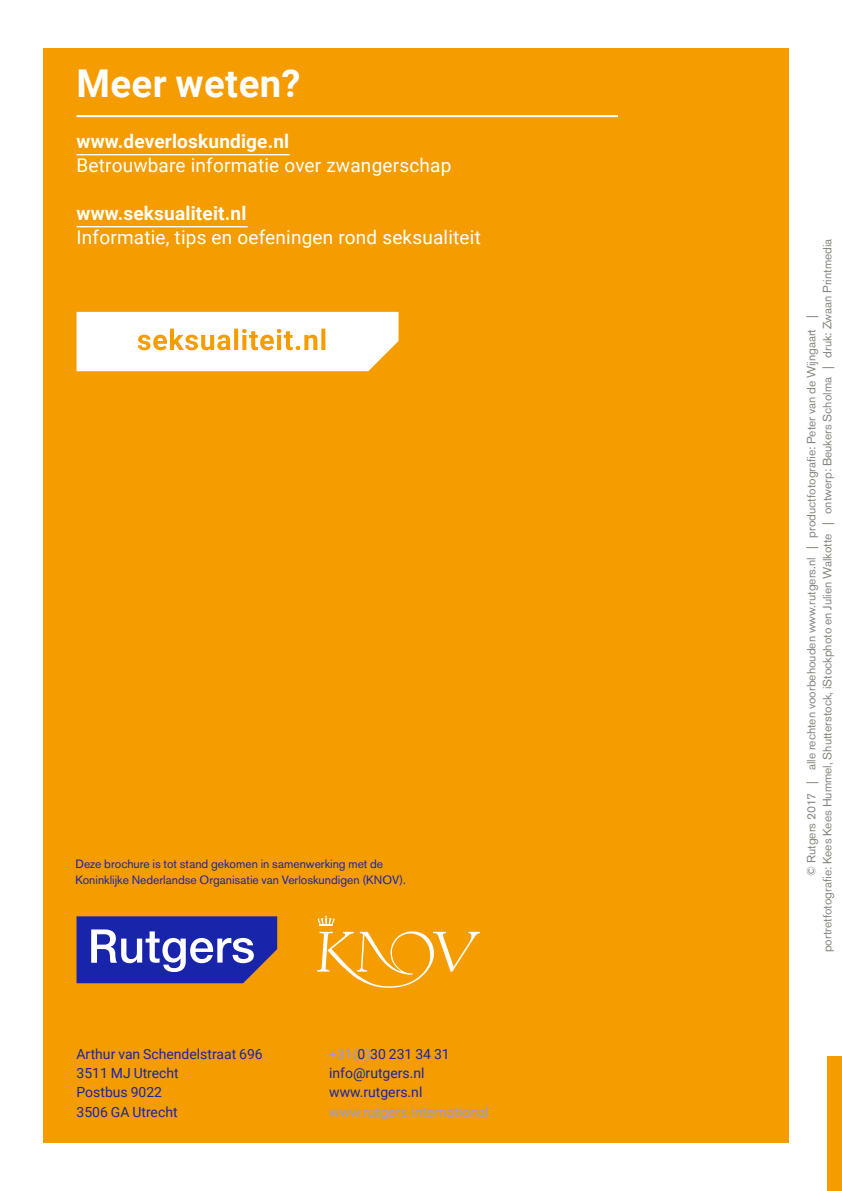
<style>
.page{position:relative;width:842px;height:1191px;background:#fff}
.page>*{position:absolute;margin:0;border:0;box-sizing:border-box;transform-origin:0 0}
.t1{font:700 38.4px "Roboto";letter-spacing:.01em;color:#fff}
.t2{font:19px "Roboto";letter-spacing:.01em;color:#fff}
.t3{font:700 19px "Roboto";letter-spacing:.01em;color:#fff}
.t4{font:14px/19.2px "Roboto";color:#1825aa}
.t5{font:14px "Roboto";color:#979dd9}
.t6{font:12px/16px "Akzidenz Grotesk BE";color:#87867e;text-align:center}
.t7{font:12px/16px "Akzidenz Grotesk BE";color:#1825aa}
.s1{color:#979dd9}
</style>
<div class="page">
<div style="left:44px;top:48px;width:745px;height:1094px;background:#f59c00"></div>
<hr style="left:77px;top:115px;width:541px;height:2px;background:#fff">
<div style="left:827px;top:1056px;width:15px;height:135px;background:#f59c00"></div>
<svg style="left:77px;top:916px;width:200px;height:67px;background:#484eaf"></svg>
<svg style="left:317px;top:915px;width:163px;height:72px"></svg>
<hr style="left:77px;top:154px;width:213px;height:1px;background:#fff">
<hr style="left:77px;top:226px;width:171px;height:1px;background:#fff">
<svg style="left:77px;top:312px;width:322px;height:59px;background:#fdf4e3"></svg>
<h1 class="t1" style="left:77px;top:56px;width:226px">Meer weten?</h1>
<h2 class="t3" style="left:77px;top:128px;width:214px">www.deverloskundige.nl</h2>
<h2 class="t2" style="left:77px;top:152px;width:376px">Betrouwbare informatie over zwangerschap</h2>
<h2 class="t3" style="left:77px;top:200px;width:171px">www.seksualiteit.nl</h2>
<h2 class="t2" style="left:77px;top:224px;width:406px">Informatie, tips en oefeningen rond seksualiteit</h2>
<p class="t7" style="left:76px;top:855px;width:332px">Deze brochure is tot stand gekomen in samenwerking met de<br>Koninklijke Nederlandse Organisatie van Verloskundigen (KNOV).</p>
<p class="t4" style="left:77px;top:1043px;width:188px">Arthur van Schendelstraat 696<br>3511 MJ Utrecht<br>Postbus 9022<br>3506 GA Utrecht</p>
<p class="t4" style="left:329px;top:1043px;width:122px"><span class="s1">+31(</span>0<span class="s1">)</span>30 231 34 31 info@rutgers.nl www.rutgers.nl</p>
<p class="t5" style="left:329px;top:1101px;width:161px">www.rutgers.international</p>
<p class="t6" style="left:803px;top:952px;width:715px;rotate:-90deg">© Rutgers 2017 | alle rechten voorbehouden www.rutgers.nl | productfotografie: Peter van de Wijngaart |<br>portretfotografie: Kees Kees Hummel, Shutterstock, iStockphoto en Julien Walkotte | ontwerp: Beukers Scholma | druk: Zwaan Printmedia</p>
</div>
